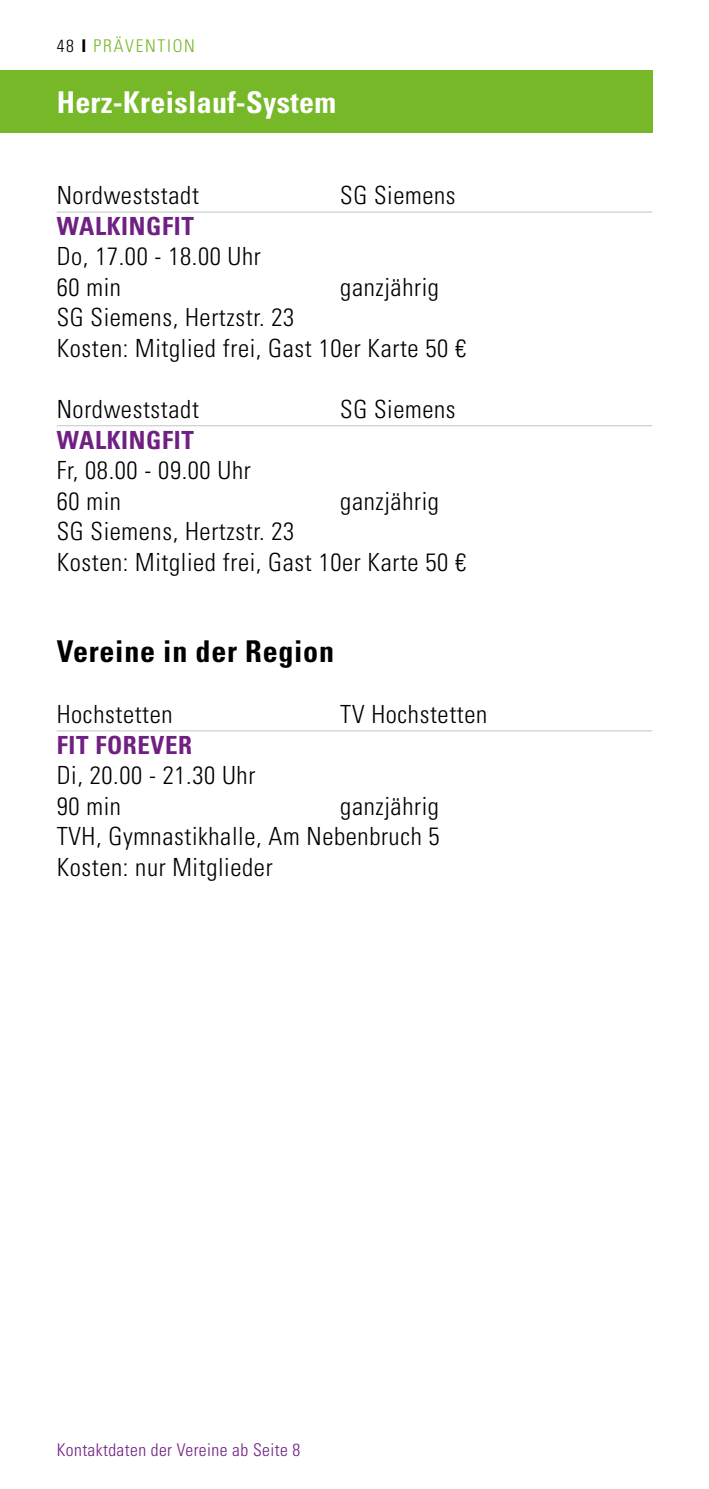
<style>
.page{position:relative;width:709px;height:1489px;background:#fff}
.page>*{position:absolute;margin:0;border:0;box-sizing:border-box;transform-origin:0 0}
.t1{font:700 condensed 30px "Univers LT";color:#fff}
.t2{font:700 condensed 30px "Univers LT";letter-spacing:.025em;color:#000}
.t3{font:300 condensed 25px/30.5px "Univers LT";letter-spacing:.025em;color:#000}
.t4{font:700 condensed 25px "Univers LT";letter-spacing:.025em;color:#6f2082}
.t5{font:300 condensed 17.5px "Univers LT";letter-spacing:.025em;color:#6f2082}
.t6{font:300 condensed 17.5px "Univers LT";letter-spacing:.1em;color:#76b828}
.s1{color:#000}
.s2{font-weight:700;color:#000}
</style>
<div class="page">
<div style="left:0;top:71px;width:652px;height:62px;background:#76b828"></div>
<hr style="left:57px;top:730px;width:595px;height:1px;background:#cfd0d0">
<hr style="left:57px;top:425px;width:595px;height:1px;background:#cfd0d0">
<hr style="left:57px;top:211px;width:595px;height:2px;background:#cfd0d0">
<p class="t6" style="left:57px;top:35px;width:140px"><span class="s1">48</span> <span class="s2">I</span> Prävention</p>
<p class="t1" style="left:57px;top:84px;width:288px">Muskel-Skelett-System</p>
<p class="t1" style="left:57px;top:84px;width:281px">Herz-Kreislauf-System</p>
<p class="t3" style="left:57px;top:180px;width:144px">Nordweststadt</p>
<p class="t3" style="left:340px;top:180px;width:117px">SG Siemens</p>
<p class="t4" style="left:57px;top:211px;width:139px">Walkin gfit</p>
<p class="t3" style="left:57px;top:241px;width:206px">Do, 17.00 - 18.00 Uhr<br>60 min</p>
<p class="t3" style="left:340px;top:272px;width:100px">ganzjährig</p>
<p class="t3" style="left:57px;top:302px;width:411px">SG Siemens, Hertzstr. 23<br>Kosten: Mitglied frei, Gast 10er Karte 50 €</p>
<p class="t3" style="left:57px;top:394px;width:144px">Nordweststadt</p>
<p class="t3" style="left:340px;top:394px;width:117px">SG Siemens</p>
<p class="t4" style="left:57px;top:424px;width:139px">Walkin gfit</p>
<p class="t3" style="left:57px;top:455px;width:195px">Fr, 08.00 - 09.00 Uhr<br>60 min</p>
<p class="t3" style="left:340px;top:485px;width:100px">ganzjährig</p>
<p class="t3" style="left:57px;top:516px;width:411px">SG Siemens, Hertzstr. 23<br>Kosten: Mitglied frei, Gast 10er Karte 50 €</p>
<p class="t2" style="left:57px;top:633px;width:279px">Vereine in der Region</p>
<p class="t3" style="left:57px;top:699px;width:117px">Hochstetten</p>
<p class="t3" style="left:340px;top:699px;width:148px">TV Hochstetten</p>
<p class="t4" style="left:57px;top:729px;width:137px">Fit forever</p>
<p class="t3" style="left:57px;top:760px;width:200px">Di, 20.00 - 21.30 Uhr<br>90 min</p>
<p class="t3" style="left:57px;top:790px;width:384px;text-align:justify;text-indent:283px">ganzjährig TVH, Gymnastikhalle, Am Nebenbruch 5<br>Kosten: nur Mitglieder</p>
<p class="t5" style="left:57px;top:1438px;width:245px">Kontaktdaten der Vereine ab Seite 8</p>
</div>
